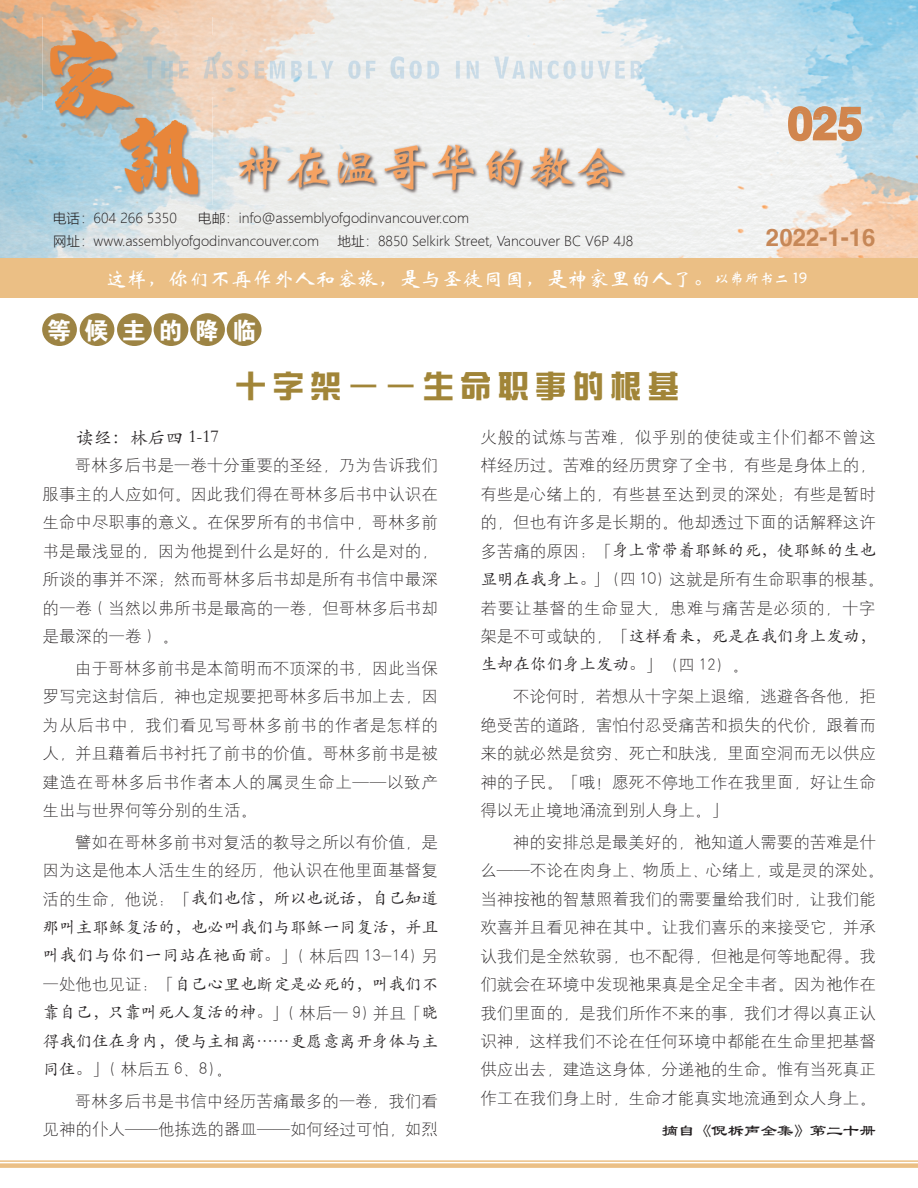
<style>
.page{position:relative;width:918px;height:1188px;background:#fff}
.page>*{position:absolute;margin:0;border:0;box-sizing:border-box;transform-origin:0 0}
.t1{font:45px "CT Zong Yi SF";color:#d1854d}
.t2{font:30px "Singyi EG Ultra GB";letter-spacing:.25em;color:#a18538}
.t3{font:24px "CT Zong Yi SF";color:#c68757}
.t4{font:24px "FZDHTJW GB1 0";letter-spacing:.55em;color:#fff}
.t5{font:21px "ST Xinwei";color:#fff}
.t6{font:18px "ST Kaiti";color:#231f20}
.t7{font:16.5px/28.5px "H Yg 1 gj";color:#231f20;text-align:justify}
.t8{font:16.5px/28.5px "ST Kaiti";color:#231f20}
.t9{font:16.5px/28.5px "H Yg 1 gj";letter-spacing:.05em;color:#231f20}
.t10{font:16.5px "Li Su";color:#231f20}
.t11{font:300 13.5px/23.5px "Microsoft Ya Hei";color:#231f20}
.s1{font-size:15px}
.s2{font-family:"H Yg 1 gj"}
.s3{font-family:"ST Kaiti"}
.s4{font-family:"Adobe Song Std";font-weight:300}
</style>
<div class="page">
<img style="left:0;top:0;width:918px;height:258px">
<div style="left:0;top:258px;width:918px;height:40px;background:#ebbf85"></div>
<svg style="left:787px;top:105px;width:76px;height:37px;background:#d7c6b7"></svg>
<div style="left:0;top:1163px;width:918px;height:5px;background:#ebbf85"></div>
<hr style="left:0;top:1160px;width:918px;height:2px;background:#ebbf85">
<img style="left:213px;top:36px;width:444px;height:60px">
<img style="left:43px;top:17px;width:170px;height:188px">
<img style="left:225px;top:123px;width:409px;height:82px">
<div style="left:42px;top:313px;width:35px;height:33px;background:#9d8444;border-radius:50%"></div>
<div style="left:80px;top:313px;width:34px;height:33px;background:#9d8444;border-radius:50%"></div>
<div style="left:117px;top:313px;width:35px;height:33px;background:#9d8444;border-radius:50%"></div>
<div style="left:190px;top:313px;width:35px;height:33px;background:#9d8444;border-radius:50%"></div>
<div style="left:154px;top:313px;width:34px;height:33px;background:#9d8444;border-radius:50%"></div>
<div style="left:227px;top:313px;width:35px;height:33px;background:#9d8444;border-radius:50%"></div>
<h1 class="t1" style="left:788px;top:101px;width:77px">025</h1>
<p class="t11" style="left:53px;top:206px;width:267px">电话：604 266 5350<br>网址：www.assemblyofgodinvancouver.com</p>
<p class="t11" style="left:198px;top:206px;width:272px">电邮：info@assemblyofgodinvancouver.com</p>
<h3 class="t3" style="left:766px;top:225px;width:111px">2022-1-16</h3>
<p class="t5" style="left:105px;top:268px;width:704px">这样，你们不再作外人和客旅，是与圣徒同国，是神家里的人了。<span class="s1">以弗所书二 19</span></p>
<p class="t11" style="left:338px;top:229px;width:297px">地址：8850 Selkirk Street, Vancouver BC V6P 4J8</p>
<h3 class="t4" style="left:47px;top:317px;width:211px">等候主的降临</h3>
<h2 class="t2" style="left:236px;top:371px;width:444px">十字架——生命职事的根基</h2>
<p class="t7" style="left:480px;top:422px;width:397px">火般的试炼与苦难，似乎别的使徒或主仆们都不曾这样经历过。苦难的经历贯穿了全书，有些是身体上的，有些是心绪上的，有些甚至达到灵的深处；有些是暂时的，但也有许多是长期的。他却透过下面的话解释这许</p>
<p class="t8" style="left:480px;top:535px;width:397px"><span class="s2">多苦痛的原因：「</span>身上常带着耶稣的死，使耶稣的生也</p>
<p class="t9" style="left:480px;top:565px;width:405px"><span class="s3">显明在我身上。</span>」（四 10）这就是所有生命职事的根基。若要让基督的生命显大，患难与痛苦是必须的，十字</p>
<p class="t8" style="left:480px;top:621px;width:397px"><span class="s2">架是不可或缺的，「</span>这样看来，死是在我们身上发动，生却在你们身上发动。<span class="s2">」（四 12）。</span></p>
<p class="t7" style="left:480px;top:682px;width:397px;text-indent:32px">不论何时，若想从十字架上退缩，逃避各各他，拒绝受苦的道路，害怕付忍受痛苦和损失的代价，跟着而来的就必然是贫穷、死亡和肤浅，里面空洞而无以供应神的子民。「哦！愿死不停地工作在我里面，好让生命得以无止境地涌流到别人身上。」</p>
<p class="t7" style="left:480px;top:827px;width:405px;text-align:left;text-indent:32px">神的安排总是最美好的，<span class="s4">祂</span>知道人需要的苦难是什么──不论在肉身上、物质上、心绪上，或是灵的深处。当神按<span class="s4">祂</span>的智慧照着我们的需要量给我们时，让我们能欢喜并且看见神在其中。让我们喜乐的来接受它，并承认我们是全然软弱，也不配得，但<span class="s4">祂</span>是何等地配得。我们就会在环境中发现<span class="s4">祂</span>果真是全足全丰者。因为<span class="s4">祂</span>作在我们里面的，是我们所作不来的事，我们才得以真正认识神，这样我们不论在任何环境中都能在生命里把基督供应出去，建造这身体，分递<span class="s4">祂</span>的生命。惟有当死真正作工在我们身上时，生命才能真实地流通到众人身上。</p>
<p class="t10" style="left:662px;top:1121px;width:215px">摘自《倪柝声全集》第二十册</p>
<p class="t6" style="left:76px;top:426px;width:145px">读经：林后四 1-17</p>
<p class="t7" style="left:43px;top:451px;width:397px;text-indent:32px">哥林多后书是一卷十分重要的圣经，乃为告诉我们服事主的人应如何。因此我们得在哥林多后书中认识在生命中尽职事的意义。在保罗所有的书信中，哥林多前书是最浅显的，因为他提到什么是好的，什么是对的，所谈的事并不深；然而哥林多后书却是所有书信中最深的一卷 ( 当然以弗所书是最高的一卷，但哥林多后书却是最深的一卷 ) 。</p>
<p class="t7" style="left:43px;top:653px;width:397px;text-indent:32px">由于哥林多前书是本简明而不顶深的书，因此当保罗写完这封信后，神也定规要把哥林多后书加上去，因为从后书中，我们看见写哥林多前书的作者是怎样的人，并且藉着后书衬托了前书的价值。哥林多前书是被建造在哥林多后书作者本人的属灵生命上──以致产生出与世界何等分别的生活。</p>
<p class="t7" style="left:43px;top:827px;width:397px;text-align:right">譬如在哥林多前书对复活的教导之所以有价值，是<br>因为这是他本人活生生的经历，他认识在他里面基督复</p>
<p class="t8" style="left:43px;top:883px;width:397px;text-align:justify"><span class="s2">活的生命，他说：「</span>我们也信，所以也说话，自己知道那叫主耶稣复活的，也必叫我们与耶稣一同复活，并且叫我们与你们一同站在祂面前。<span class="s2">」( 林后四 13-14) 另一处他也见证：「</span>自己心里也断定是必死的，叫我们不靠自己，只靠叫死人复活的神。<span class="s2">」( 林后一 9) 并且「</span>晓得我们住在身内，便与主相离……更愿意离开身体与主</p>
<p class="t7" style="left:75px;top:1054px;width:365px;line-height:31.5px;text-indent:-32px"><span class="s3">同住。</span>」( 林后五 6、8)。<br>哥林多后书是书信中经历苦痛最多的一卷，我们看</p>
<p class="t7" style="left:43px;top:1115px;width:397px">见神的仆人──他拣选的器皿──如何经过可怕，如烈</p>
</div>
